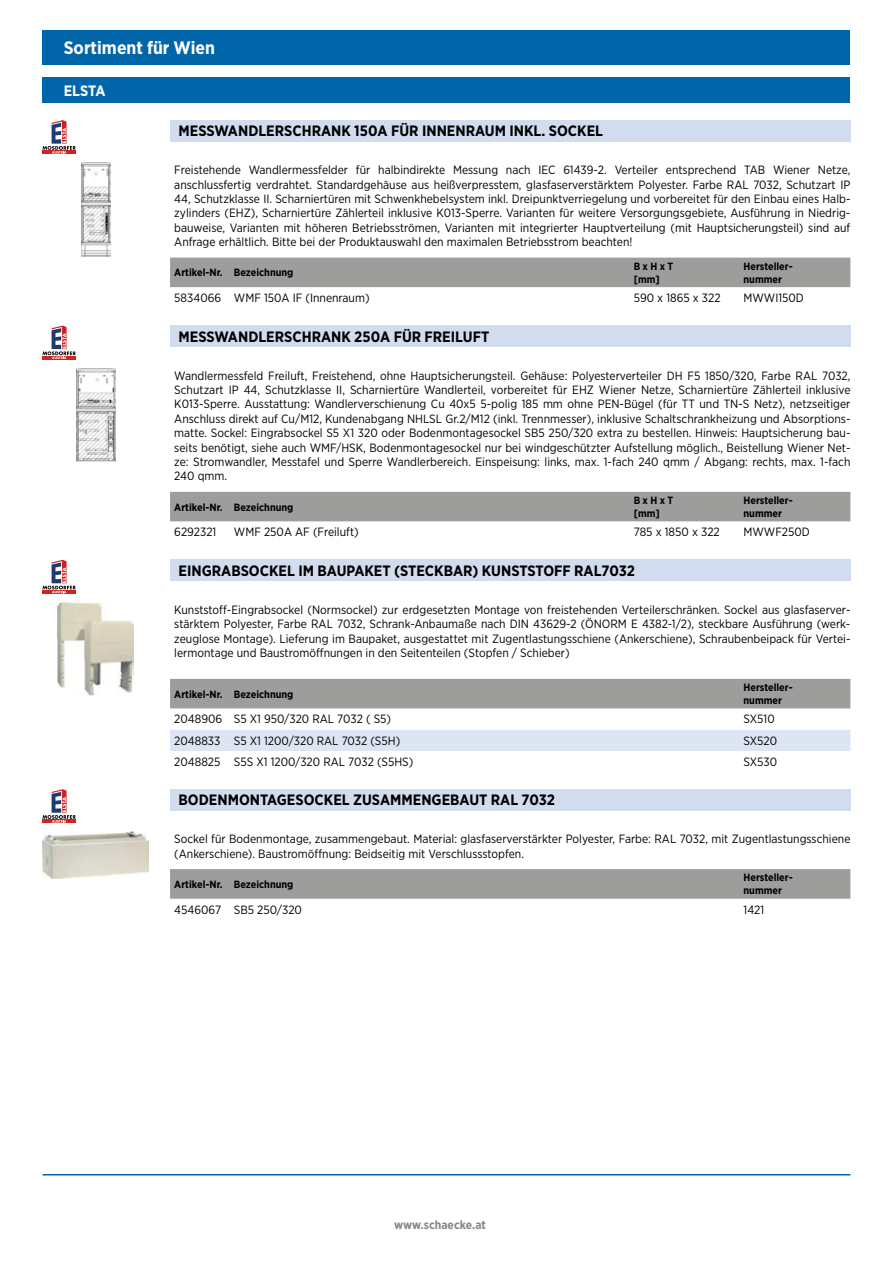
<style>
.page{position:relative;width:893px;height:1263px;background:#fff}
.page>*{position:absolute;margin:0;border:0;box-sizing:border-box;transform-origin:0 0}
.t1{font:700 18px "Gotham Narrow";color:#fff}
.t2{font:700 15px "Gotham Narrow";color:#000}
.t3{font:700 15px "Gotham Narrow";letter-spacing:-.005em;color:#fff}
.t4{font:12px/14.4px "Gotham Narrow";color:#000;text-align:justify}
.t5{font:700 12px "Gotham Narrow";color:#878787}
.t6{font:700 10.5px/12.6px "Gotham Narrow";color:#000}
</style>
<div class="page">
<div style="left:42px;top:31px;width:808px;height:34px;background:#0065a9"></div>
<hr style="left:42px;top:1174px;width:808px;height:1px;background:#0065a9">
<div style="left:42px;top:78px;width:808px;height:25px;background:#0065a9"></div>
<svg style="left:42px;top:120px;width:34px;height:34px"></svg>
<img style="left:81px;top:163px;width:29px;height:93px">
<div style="left:170px;top:258px;width:680px;height:30px;background:#9d9d9c"></div>
<svg style="left:42px;top:326px;width:34px;height:33px"></svg>
<img style="left:76px;top:368px;width:39px;height:94px">
<div style="left:170px;top:492px;width:680px;height:30px;background:#9d9d9c"></div>
<svg style="left:43px;top:593px;width:33px;height:1px"></svg>
<svg style="left:42px;top:560px;width:34px;height:33px"></svg>
<img style="left:57px;top:602px;width:77px;height:94px">
<svg style="left:170px;top:679px;width:680px;height:72px"></svg>
<svg style="left:42px;top:789px;width:34px;height:34px"></svg>
<img style="left:42px;top:832px;width:107px;height:46px">
<div style="left:170px;top:869px;width:680px;height:30px;background:#9d9d9c"></div>
<div style="left:170px;top:120px;width:680px;height:21px;background:#d2dcef"></div>
<div style="left:170px;top:326px;width:680px;height:21px;background:#d2dcef"></div>
<div style="left:170px;top:560px;width:680px;height:21px;background:#d2dcef"></div>
<div style="left:170px;top:789px;width:680px;height:21px;background:#d2dcef"></div>
<h1 class="t1" style="left:64px;top:36px;width:153px">Sortiment für Wien</h1>
<p class="t3" style="left:64px;top:81px;width:43px">ELSTA</p>
<p class="t2" style="left:179px;top:121px;width:426px">MESSWANDLERSCHRANK 150A FÜR INNENRAUM INKL. SOCKEL</p>
<p class="t4" style="left:174px;top:162px;width:678px">Freistehende Wandlermessfelder für halbindirekte Messung nach IEC 61439-2. Verteiler entsprechend TAB Wiener Netze, anschlussfertig verdrahtet. Standardgehäuse aus heißverpresstem, glasfaserverstärktem Polyester. Farbe RAL 7032, Schutzart IP 44, Schutzklasse II. Scharniertüren mit Schwenkhebelsystem inkl. Dreipunktverriegelung und vorbereitet für den Einbau eines Halb&shy;zylinders (EHZ), Scharniertüre Zählerteil inklusive K013-Sperre. Varianten für weitere Versorgungsgebiete, Ausführung in Niedrig&shy;bauweise, Varianten mit höheren Betriebsströmen, Varianten mit integrierter Hauptverteilung (mit Hauptsicherungsteil) sind auf Anfrage erhältlich. Bitte bei der Produktauswahl den maximalen Betriebsstrom beachten!</p>
<p class="t6" style="left:174px;top:266px;width:121px">Artikel-Nr. Bezeichnung</p>
<p class="t6" style="left:634px;top:260px;width:41px">B x H x T [mm]</p>
<p class="t6" style="left:743px;top:260px;width:51px">Hersteller&shy;nummer</p>
<p class="t4" style="left:174px;top:290px;width:197px">5834066 WMF 150A IF (Innenraum)</p>
<p class="t4" style="left:634px;top:290px;width:88px">590 x 1865 x 322</p>
<p class="t4" style="left:743px;top:290px;width:62px">MWWI150D</p>
<p class="t2" style="left:179px;top:327px;width:312px">MESSWANDLERSCHRANK 250A FÜR FREILUFT</p>
<p class="t4" style="left:174px;top:368px;width:678px">Wandlermessfeld Freiluft, Freistehend, ohne Hauptsicherungsteil. Gehäuse: Polyesterverteiler DH F5 1850/320, Farbe RAL 7032, Schutzart IP 44, Schutzklasse II, Scharniertüre Wandlerteil, vorbereitet für EHZ Wiener Netze, Scharniertüre Zählerteil inklusive K013-Sperre. Ausstattung: Wandlerverschienung Cu 40x5 5-polig 185 mm ohne PEN-Bügel (für TT und TN-S Netz), netzseitiger Anschluss direkt auf Cu/M12, Kundenabgang NHLSL Gr.2/M12 (inkl. Trennmesser), inklusive Schaltschrankheizung und Absorptions&shy;matte. Sockel: Eingrabsockel S5 X1 320 oder Bodenmontagesockel SB5 250/320 extra zu bestellen. Hinweis: Hauptsicherung bau&shy;seits benötigt, siehe auch WMF/HSK, Bodenmontagesockel nur bei windgeschützter Aufstellung möglich., Beistellung Wiener Net&shy;ze: Stromwandler, Messtafel und Sperre Wandlerbereich. Einspeisung: links, max. 1-fach 240 qmm / Abgang: rechts, max. 1-fach 240 qmm.</p>
<p class="t6" style="left:174px;top:500px;width:121px">Artikel-Nr. Bezeichnung</p>
<p class="t6" style="left:634px;top:494px;width:41px">B x H x T [mm]</p>
<p class="t6" style="left:743px;top:494px;width:51px">Hersteller&shy;nummer</p>
<p class="t4" style="left:174px;top:525px;width:44px">6292321</p>
<p class="t4" style="left:234px;top:525px;width:126px">WMF 250A AF (Freiluft)</p>
<p class="t4" style="left:634px;top:525px;width:88px">785 x 1850 x 322</p>
<p class="t4" style="left:743px;top:525px;width:68px">MWWF250D</p>
<p class="t2" style="left:179px;top:561px;width:458px">EINGRABSOCKEL IM BAUPAKET (STECKBAR) KUNSTSTOFF RAL7032</p>
<p class="t4" style="left:174px;top:602px;width:678px">Kunststoff-Eingrabsockel (Normsockel) zur erdgesetzten Montage von freistehenden Verteilerschränken. Sockel aus glasfaserver&shy;stärktem Polyester, Farbe RAL 7032, Schrank-Anbaumaße nach DIN 43629-2 (ÖNORM E 4382-1/2), steckbare Ausführung (werk&shy;zeuglose Montage). Lieferung im Baupaket, ausgestattet mit Zugentlastungsschiene (Ankerschiene), Schraubenbeipack für Vertei&shy;lermontage und Baustromöffnungen in den Seitenteilen (Stopfen / Schieber)</p>
<p class="t6" style="left:174px;top:687px;width:121px">Artikel-Nr. Bezeichnung</p>
<p class="t6" style="left:743px;top:681px;width:51px">Hersteller&shy;nummer</p>
<p class="t4" style="left:174px;top:712px;width:218px">2048906 S5 X1 950/320 RAL 7032 ( S5)</p>
<p class="t4" style="left:743px;top:712px;width:33px">SX510</p>
<p class="t4" style="left:174px;top:733px;width:227px">2048833 S5 X1 1200/320 RAL 7032 (S5H)</p>
<p class="t4" style="left:743px;top:733px;width:35px">SX520</p>
<p class="t4" style="left:174px;top:754px;width:241px">2048825 S5S X1 1200/320 RAL 7032 (S5HS)</p>
<p class="t4" style="left:743px;top:754px;width:35px">SX530</p>
<p class="t2" style="left:179px;top:790px;width:378px">BODENMONTAGESOCKEL ZUSAMMENGEBAUT RAL 7032</p>
<p class="t4" style="left:174px;top:831px;width:678px">Sockel für Bodenmontage, zusammengebaut. Material: glasfaserverstärkter Polyester, Farbe: RAL 7032, mit Zugentlastungsschiene (Ankerschiene). Baustromöffnung: Beidseitig mit Verschlussstopfen.</p>
<p class="t6" style="left:174px;top:878px;width:121px">Artikel-Nr. Bezeichnung</p>
<p class="t6" style="left:743px;top:871px;width:51px">Hersteller&shy;nummer</p>
<p class="t4" style="left:174px;top:902px;width:129px">4546067 SB5 250/320</p>
<p class="t4" style="left:743px;top:902px;width:22px">1421</p>
<p class="t5" style="left:394px;top:1217px;width:93px">www.schaecke.at</p>
</div>
